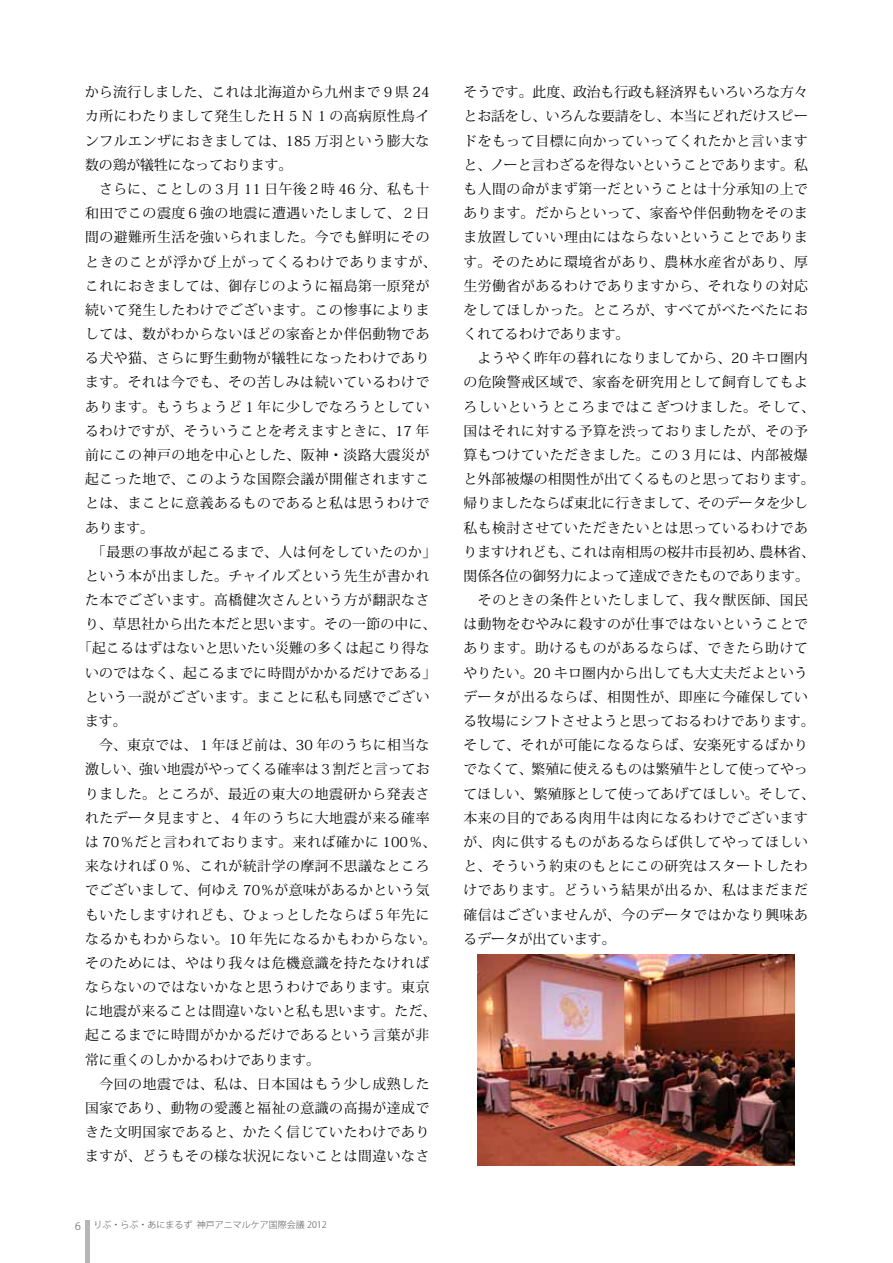
<style>
.page{position:relative;width:893px;height:1263px;background:#fff}
.page>*{position:absolute;margin:0;border:0;box-sizing:border-box;transform-origin:0 0}
.t1{font:13.8px/24.2px "Koz Min Pro";letter-spacing:.04em;color:#000}
.t2{font:13.8px "Koz Min Pro";letter-spacing:.02em;color:#000}
.t3{font:13.8px "Koz Min Pro";color:#000}
.t4{font:13.8px "Koz Min Pro";letter-spacing:.065em;color:#000}
.t5{font:300 9px "Koz Go Pro";color:#595757}
.s1{font-size:10.5px}
</style>
<div class="page">
<hr style="left:85px;top:1220px;width:4px;height:43px;background:#b5b6b6">
<img style="left:477px;top:954px;width:317px;height:211px">
<p class="t2" style="left:85px;top:82px;width:346px">から流行しました、これは北海道から九州まで９県 24</p>
<p class="t1" style="left:85px;top:104px;width:346px">カ所にわたりまして発生したＨ５Ｎ１の高病原性鳥イ</p>
<p class="t1" style="left:85px;top:128px;width:346px">ンフルエンザにおきましては、185 万羽という膨大な</p>
<p class="t3" style="left:85px;top:155px;width:209px">数の鶏が犠牲になっております。</p>
<p class="t1" style="left:85px;top:176px;width:346px">　さらに、ことしの３月 11 日午後２時 46 分、私も十</p>
<p class="t1" style="left:85px;top:201px;width:346px">和田でこの震度６強の地震に遭遇いたしまして、２日</p>
<p class="t1" style="left:85px;top:225px;width:346px">間の避難所生活を強いられました。今でも鮮明にその</p>
<p class="t4" style="left:85px;top:252px;width:353px">ときのことが浮かび上がってくるわけでありますが、</p>
<p class="t1" style="left:85px;top:273px;width:346px">これにおきましては、御存じのように福島第一原発が</p>
<p class="t1" style="left:85px;top:297px;width:346px">続いて発生したわけでございます。この惨事によりま</p>
<p class="t1" style="left:85px;top:321px;width:346px">しては、数がわからないほどの家畜とか伴侶動物であ</p>
<p class="t1" style="left:85px;top:346px;width:346px">る犬や猫、さらに野生動物が犠牲になったわけであり</p>
<p class="t1" style="left:85px;top:370px;width:346px">ます。それは今でも、その苦しみは続いているわけで</p>
<p class="t1" style="left:85px;top:394px;width:346px">あります。もうちょうど１年に少しでなろうとしてい</p>
<p class="t1" style="left:85px;top:418px;width:346px">るわけですが、そういうことを考えますときに、17 年</p>
<p class="t1" style="left:85px;top:442px;width:346px">前にこの神戸の地を中心とした、阪神・淡路大震災が</p>
<p class="t1" style="left:85px;top:467px;width:346px">起こった地で、このような国際会議が開催されますこ</p>
<p class="t1" style="left:85px;top:491px;width:346px">とは、まことに意義あるものであると私は思うわけで</p>
<p class="t1" style="left:85px;top:515px;width:71px">あります。</p>
<p class="t1" style="left:85px;top:539px;width:353px">　「最悪の事故が起こるまで、人は何をしていたのか」</p>
<p class="t1" style="left:85px;top:563px;width:346px">という本が出ました。チャイルズという先生が書かれ</p>
<p class="t1" style="left:85px;top:587px;width:346px">た本でございます。高橋健次さんという方が翻訳なさ</p>
<p class="t2" style="left:85px;top:614px;width:353px">り、草思社から出た本だと思います。その一節の中に、</p>
<p class="t2" style="left:78px;top:639px;width:353px">「起こるはずはないと思いたい災難の多くは起こり得な</p>
<p class="t2" style="left:85px;top:663px;width:353px">いのではなく、起こるまでに時間がかかるだけである」</p>
<p class="t1" style="left:85px;top:684px;width:346px">という一説がございます。まことに私も同感でござい</p>
<p class="t1" style="left:85px;top:708px;width:43px">ます。</p>
<p class="t1" style="left:85px;top:733px;width:346px">　今、東京では、１年ほど前は、30 年のうちに相当な</p>
<p class="t3" style="left:85px;top:759px;width:346px">激しい、強い地震がやってくる確率は３割だと言ってお</p>
<p class="t1" style="left:85px;top:781px;width:346px">りました。ところが、最近の東大の地震研から発表さ</p>
<p class="t1" style="left:85px;top:805px;width:346px">れたデータ見ますと、４年のうちに大地震が来る確率</p>
<p class="t1" style="left:85px;top:829px;width:353px">は 70％だと言われております。来れば確かに 100％、</p>
<p class="t1" style="left:85px;top:853px;width:346px">来なければ０％、これが統計学の摩訶不思議なところ</p>
<p class="t2" style="left:85px;top:880px;width:346px">でございまして、何ゆえ 70％が意味があるかという気</p>
<p class="t1" style="left:85px;top:902px;width:346px">もいたしますけれども、ひょっとしたならば５年先に</p>
<p class="t1" style="left:85px;top:926px;width:353px">なるかもわからない。10 年先になるかもわからない。</p>
<p class="t1" style="left:85px;top:950px;width:346px">そのためには、やはり我々は危機意識を持たなければ</p>
<p class="t1" style="left:85px;top:974px;width:346px">ならないのではないかなと思うわけであります。東京</p>
<p class="t2" style="left:85px;top:1001px;width:353px">に地震が来ることは間違いないと私も思います。ただ、</p>
<p class="t1" style="left:85px;top:1023px;width:346px">起こるまでに時間がかかるだけであるという言葉が非</p>
<p class="t3" style="left:85px;top:1050px;width:236px">常に重くのしかかるわけであります。</p>
<p class="t1" style="left:85px;top:1071px;width:346px">　今回の地震では、私は、日本国はもう少し成熟した</p>
<p class="t1" style="left:85px;top:1095px;width:346px">国家であり、動物の愛護と福祉の意識の高揚が達成で</p>
<p class="t1" style="left:85px;top:1119px;width:346px">きた文明国家であると、かたく信じていたわけであり</p>
<p class="t1" style="left:85px;top:1144px;width:346px">ますが、どうもその様な状況にないことは間違いなさ</p>
<p class="t5" style="left:75px;top:1219px;width:253px"><span class="s1">6</span> りぶ・らぶ・あにまるず 神戸アニマルケア国際会議 2012</p>
<p class="t1" style="left:463px;top:80px;width:353px">そうです。此度、政治も行政も経済界もいろいろな方々とお話をし、いろんな要請をし、本当にどれだけスピードをもって目標に向かっていってくれたかと言いますと、ノーと言わざるを得ないということであります。私も人間の命がまず第一だということは十分承知の上であります。だからといって、家畜や伴侶動物をそのまま放置していい理由にはならないということであります。そのために環境省があり、農林水産省があり、厚生労働省があるわけでありますから、それなりの対応をしてほしかった。ところが、すべてがべたべたにおくれてるわけであります。<br>　ようやく昨年の暮れになりましてから、20 キロ圏内の危険警戒区域で、家畜を研究用として飼育してもよろしいというところまではこぎつけました。そして、国はそれに対する予算を渋っておりましたが、その予算もつけていただきました。この 3 月には、内部被爆と外部被爆の相関性が出てくるものと思っております。帰りましたならば東北に行きまして、そのデータを少し私も検討させていただきたいとは思っているわけでありますけれども、これは南相馬の桜井市長初め、農林省、関係各位の御努力によって達成できたものであります。　そのときの条件といたしまして、我々獣医師、国民は動物をむやみに殺すのが仕事ではないということであります。助けるものがあるならば、できたら助けてやりたい。20 キロ圏内から出しても大丈夫だよというデータが出るならば、相関性が、即座に今確保している牧場にシフトさせようと思っておるわけであります。そして、それが可能になるならば、安楽死するばかりでなくて、繁殖に使えるものは繁殖牛として使ってやってほしい、繁殖豚として使ってあげてほしい。そして、本来の目的である肉用牛は肉になるわけでございますが、肉に供するものがあるならば供してやってほしいと、そういう約束のもとにこの研究はスタートしたわけであります。どういう結果が出るか、私はまだまだ確信はございませんが、今のデータではかなり興味あるデータが出ています。</p>
</div>
